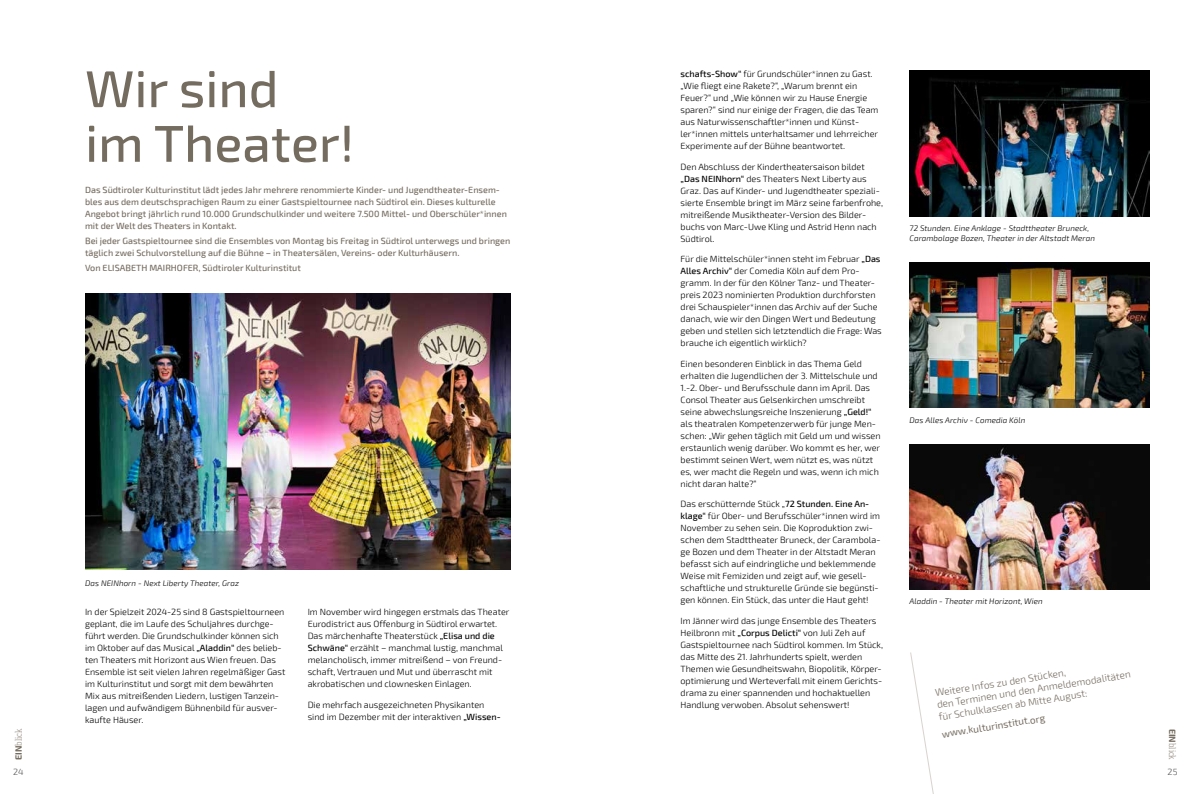
<style>
.page{position:relative;width:1191px;height:794px;background:#fff}
.page>*{position:absolute;margin:0;border:0;box-sizing:border-box;transform-origin:0 0}
.t1{font:500 51.8px/54.6px "Exo 2";color:#756c60}
.t2{font:300 10px/12px "Exo 2";color:#756c60}
.t3{font:10px "Exo 2";color:#756c60}
.t4{font:300 9px/12px "Exo 2";color:#000}
.t5{font:500 9px/12px "Exo 2";color:#756c60}
.t6{font:300 9px "Adelle Condensed";color:#a0988e}
.t7{font:300 9px "Exo 2";color:#575756}
.t8{font:italic 300 8px/9.6px "Exo 2";letter-spacing:.01em;color:#000}
.s1{font-weight:500}
.s2{font-family:"Exo 2";font-weight:700;color:#756c60}
</style>
<div class="page">
<img style="left:85px;top:293px;width:425px;height:276px">
<svg style="left:910px;top:652px;width:24px;height:142px"></svg>
<img style="left:909px;top:71px;width:240px;height:145px">
<img style="left:909px;top:262px;width:240px;height:146px">
<img style="left:909px;top:444px;width:240px;height:145px">
<p class="t4" style="left:680px;top:68px;width:199px"><span class="s1">schafts-Show“</span> für Grundschüler*innen zu Gast. „Wie fliegt eine Rakete?“, „Warum brennt ein Feuer?“ und „Wie können wir zu Hause Energie sparen?“ sind nur einige der Fragen, die das Team aus Naturwissenschaftler*innen und Künst&shy;ler*innen mittels unterhaltsamer und lehrreicher Experimente auf der Bühne beantwortet.</p>
<p class="t4" style="left:680px;top:161px;width:204px">Den Abschluss der Kindertheatersaison bildet <span class="s1">„Das NEINhorn“</span> des Theaters Next Liberty aus Graz. Das auf Kinder- und Jugendtheater speziali&shy;sierte Ensemble bringt im März seine farbenfrohe, mitreißende Musiktheater-Version des Bilder&shy;buchs von Marc-Uwe Kling und Astrid Henn nach Südtirol.</p>
<p class="t4" style="left:680px;top:253px;width:203px">Für die Mittelschüler*innen steht im Februar <span class="s1">„Das Alles Archiv“</span> der Comedia Köln auf dem Pro&shy;gramm. In der für den Kölner Tanz- und Theater&shy;preis 2023 nominierten Produktion durchforsten drei Schauspieler*innen das Archiv auf der Suche danach, wie wir den Dingen Wert und Bedeutung geben und stellen sich letztendlich die Frage: Was brauche ich eigentlich wirklich?</p>
<p class="t4" style="left:680px;top:358px;width:201px">Einen besonderen Einblick in das Thema Geld erhalten die Jugendlichen der 3. Mittelschule und 1.-2. Ober- und Berufsschule dann im April. Das Consol Theater aus Gelsenkirchen umschreibt seine abwechslungsreiche Inszenierung <span class="s1">„Geld!“ </span>als theatralen Kompetenzerwerb für junge Men&shy;schen: „Wir gehen täglich mit Geld um und wissen erstaunlich wenig darüber. Wo kommt es her, wer bestimmt seinen Wert, wem nützt es, was nützt es, wer macht die Regeln und was, wenn ich mich nicht daran halte?“</p>
<p class="t4" style="left:680px;top:498px;width:201px">Das erschütternde Stück „<span class="s1">72 Stunden. Eine An&shy;klage“</span> für Ober- und Berufsschüler*innen wird im November zu sehen sein. Die Koproduktion zwi&shy;schen dem Stadttheater Bruneck, der Carambola&shy;ge Bozen und dem Theater in der Altstadt Meran befasst sich auf eindringliche und beklemmende Weise mit Femiziden und zeigt auf, wie gesell&shy;schaftliche und strukturelle Gründe sie begünsti&shy;gen können. Ein Stück, das unter die Haut geht!</p>
<p class="t4" style="left:680px;top:615px;width:204px">Im Jänner wird das junge Ensemble des Theaters Heilbronn mit <span class="s1">„Corpus Delicti“</span> von Juli Zeh auf Gastspieltournee nach Südtirol kommen. Im Stück, das Mitte des 21. Jahrhunderts spielt, werden Themen wie Gesundheitswahn, Biopolitik, Körper&shy;optimierung und Werteverfall mit einem Gerichts&shy;drama zu einer spannenden und hochaktuellen Handlung verwoben. Absolut sehenswert!</p>
<h1 class="t1" style="left:85px;top:63px;width:270px">Wir sind<br>im Theater!</h1>
<p class="t5" style="left:85px;top:184px;width:423px">Das Südtiroler Kulturinstitut lädt jedes Jahr mehrere renommierte Kinder- und Jugendtheater-Ensem&shy;bles aus dem deutschsprachigen Raum zu einer Gastspieltournee nach Südtirol ein. Dieses kulturelle Angebot bringt jährlich rund 10.000 Grundschulkinder und weitere 7.500 Mittel- und Oberschüler*innen mit der Welt des Theaters in Kontakt.</p>
<p class="t5" style="left:85px;top:235px;width:427px">Bei jeder Gastspieltournee sind die Ensembles von Montag bis Freitag in Südtirol unterwegs und bringen täglich zwei Schulvorstellung auf die Bühne – in Theatersälen, Vereins- oder Kulturhäusern.</p>
<p class="t5" style="left:85px;top:262px;width:217px">Von ELISABETH MAIRHOFER, Südtiroler Kulturinstitut</p>
<p class="t8" style="left:909px;top:223px;width:187px">72 Stunden. Eine Anklage - Stadttheater Bruneck,<br>Carambolage Bozen, Theater in der Altstadt Meran</p>
<p class="t8" style="left:909px;top:415px;width:117px">Das Alles Archiv - Comedia Köln</p>
<p class="t8" style="left:85px;top:579px;width:155px">Das NEINhorn - Next Liberty Theater, Graz</p>
<p class="t8" style="left:909px;top:597px;width:135px">Aladdin - Theater mit Horizont, Wien</p>
<p class="t4" style="left:85px;top:606px;width:202px">In der Spielzeit 2024-25 sind 8 Gastspieltourneen geplant, die im Laufe des Schuljahres durchge&shy;führt werden. Die Grundschulkinder können sich im Oktober auf das Musical <span class="s1">„Aladdin“</span> des belieb&shy;ten Theaters mit Horizont aus Wien freuen. Das Ensemble ist seit vielen Jahren regelmäßiger Gast im Kulturinstitut und sorgt mit dem bewährten Mix aus mitreißenden Liedern, lustigen Tanzein&shy;lagen und aufwändigem Bühnenbild für ausver&shy;kaufte Häuser.</p>
<p class="t4" style="left:308px;top:606px;width:203px">Im November wird hingegen erstmals das Theater Eurodistrict aus Offenburg in Südtirol erwartet.<br>Das märchenhafte Theaterstück <span class="s1">„Elisa und die Schwäne“</span> erzählt – manchmal lustig, manchmal melancholisch, immer mitreißend – von Freund&shy;schaft, Vertrauen und Mut und überrascht mit akrobatischen und clownesken Einlagen.</p>
<p class="t2" style="left:934px;top:687px;width:197px;rotate:-9deg">Weitere Infos zu den Stücken,<br>den Terminen und den Anmeldemodalitäten für Schulklassen ab Mitte August:</p>
<p class="t3" style="left:941px;top:728px;width:106px;rotate:-9deg">www.kulturinstitut.org</p>
<p class="t4" style="left:308px;top:698px;width:195px">Die mehrfach ausgezeichneten Physikanten sind im Dezember mit der interaktiven <span class="s1">„Wissen-</span></p>
<p class="t6" style="left:13px;top:760px;width:33px;rotate:-90deg"><span class="s2">EIN</span>blick</p>
<p class="t6" style="left:1177px;top:728px;width:33px;rotate:90deg"><span class="s2">EIN</span>blick</p>
<p class="t7" style="left:13px;top:766px;width:12px">24</p>
<p class="t7" style="left:1167px;top:766px;width:11px">25</p>
</div>
